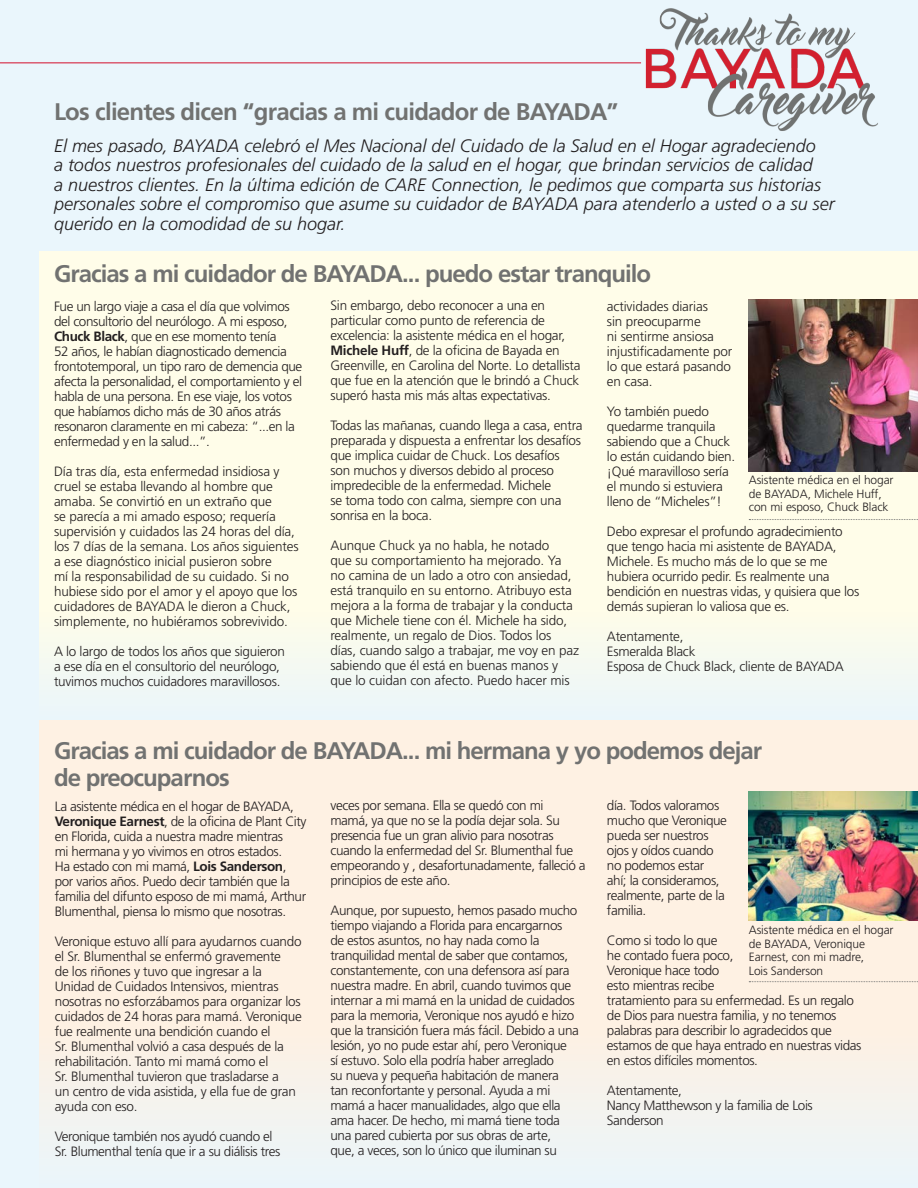
<style>
.page{position:relative;width:918px;height:1188px;background:#eaf6fc}
.page>*{position:absolute;margin:0;border:0;box-sizing:border-box;transform-origin:0 0}
.t1{font:700 24px/27px "Frutiger";letter-spacing:-.04em;color:#717271}
.t2{font:italic 300 18px/19.5px "Frutiger";color:#231f20}
.t3{font:300 13.5px/15px "Frutiger";letter-spacing:-.02em;color:#231f20}
.t4{font:300 12px/13.5px "Frutiger";letter-spacing:-.01em;color:#231f20}
.s1{font-weight:700}
</style>
<div class="page">
<hr style="left:0;top:63px;width:641px;height:1px;background:#d30d2b">
<div style="left:39px;top:251px;width:879px;height:469px;background:#fffde9"></div>
<div style="left:39px;top:720px;width:879px;height:468px;background:linear-gradient(to bottom,#fff0de,#f2f3f0)"></div>
<img style="left:645px;top:8px;width:233px;height:123px">
<svg style="left:749px;top:519px;width:169px;height:1px"></svg>
<img style="left:749px;top:300px;width:169px;height:171px">
<svg style="left:749px;top:981px;width:169px;height:1px"></svg>
<img style="left:749px;top:792px;width:169px;height:129px">
<p class="t1" style="left:54px;top:98px;width:566px">Los clientes dicen “gracias a mi cuidador de BAYADA”</p>
<p class="t2" style="left:54px;top:136px;width:782px">El mes pasado, BAYADA celebró el Mes Nacional del Cuidado de la Salud en el Hogar agradeciendo<br>a todos nuestros profesionales del cuidado de la salud en el hogar, que brindan servicios de calidad<br>a nuestros clientes. En la última edición de CARE Connection, le pedimos que comparta sus historias personales sobre el compromiso que asume su cuidador de BAYADA para atenderlo a usted o a su ser querido en la comodidad de su hogar.</p>
<p class="t1" style="left:54px;top:260px;width:599px">Gracias a mi cuidador de BAYADA... puedo estar tranquilo</p>
<p class="t3" style="left:54px;top:299px;width:250px">Fue un largo viaje a casa el día que volvimos del consultorio del neurólogo. A mi esposo, <span class="s1">Chuck Black</span>, que en ese momento tenía<br>52 años, le habían diagnosticado demencia frontotemporal, un tipo raro de demencia que afecta la personalidad, el comportamiento y el habla de una persona. En ese viaje, los votos que habíamos dicho más de 30 años atrás resonaron claramente en mi cabeza: “...en la enfermedad y en la salud...”.</p>
<p class="t3" style="left:54px;top:464px;width:246px">Día tras día, esta enfermedad insidiosa y cruel se estaba llevando al hombre que amaba. Se convirtió en un extraño que<br>se parecía a mi amado esposo; requería supervisión y cuidados las 24 horas del día, los 7 días de la semana. Los años siguientes a ese diagnóstico inicial pusieron sobre<br>mí la responsabilidad de su cuidado. Si no hubiese sido por el amor y el apoyo que los cuidadores de BAYADA le dieron a Chuck, simplemente, no hubiéramos sobrevivido.</p>
<p class="t3" style="left:54px;top:644px;width:233px">A lo largo de todos los años que siguieron a ese día en el consultorio del neurólogo, tuvimos muchos cuidadores maravillosos.</p>
<p class="t3" style="left:330px;top:298px;width:252px">Sin embargo, debo reconocer a una en particular como punto de referencia de excelencia: la asistente médica en el hogar, <span class="s1">Michele Huff</span>, de la oficina de Bayada en Greenville, en Carolina del Norte. Lo detallista que fue en la atención que le brindó a Chuck superó hasta mis más altas expectativas.</p>
<p class="t3" style="left:330px;top:418px;width:254px">Todas las mañanas, cuando llega a casa, entra preparada y dispuesta a enfrentar los desafíos que implica cuidar de Chuck. Los desafíos son muchos y diversos debido al proceso impredecible de la enfermedad. Michele<br>se toma todo con calma, siempre con una sonrisa en la boca.</p>
<p class="t3" style="left:330px;top:538px;width:250px">Aunque Chuck ya no habla, he notado<br>que su comportamiento ha mejorado. Ya no camina de un lado a otro con ansiedad, está tranquilo en su entorno. Atribuyo esta mejora a la forma de trabajar y la conducta que Michele tiene con él. Michele ha sido, realmente, un regalo de Dios. Todos los días, cuando salgo a trabajar, me voy en paz sabiendo que él está en buenas manos y que lo cuidan con afecto. Puedo hacer mis</p>
<p class="t3" style="left:607px;top:298px;width:127px">actividades diarias<br>sin preocuparme<br>ni sentirme ansiosa injustificadamente por lo que estará pasando en casa.</p>
<p class="t3" style="left:607px;top:403px;width:130px">Yo también puedo quedarme tranquila sabiendo que a Chuck lo están cuidando bien. ¡Qué maravilloso sería el mundo si estuviera lleno de “Micheles”!</p>
<p class="t3" style="left:607px;top:523px;width:254px">Debo expresar el profundo agradecimiento que tengo hacia mi asistente de BAYADA, Michele. Es mucho más de lo que se me hubiera ocurrido pedir. Es realmente una bendición en nuestras vidas, y quisiera que los demás supieran lo valiosa que es.</p>
<p class="t3" style="left:607px;top:628px;width:78px">Atentamente,</p>
<p class="t3" style="left:607px;top:643px;width:90px">Esmeralda Black</p>
<p class="t3" style="left:607px;top:658px;width:238px">Esposa de Chuck Black, cliente de BAYADA</p>
<p class="t4" style="left:749px;top:473px;width:146px">Asistente médica en el hogar de BAYADA, Michele Huff, con mi esposo, Chuck Black</p>
<p class="t1" style="left:54px;top:737px;width:710px">Gracias a mi cuidador de BAYADA... mi hermana y yo podemos dejar de preocuparnos</p>
<p class="t3" style="left:55px;top:798px;width:253px">La asistente médica en el hogar de BAYADA, <span class="s1">Veronique Earnest</span>, de la oficina de Plant City en Florida, cuida a nuestra madre mientras<br>mi hermana y yo vivimos en otros estados.<br>Ha estado con mi mamá, <span class="s1">Lois Sanderson</span>, por varios años. Puedo decir también que la familia del difunto esposo de mi mamá, Arthur Blumenthal, piensa lo mismo que nosotras.</p>
<p class="t3" style="left:55px;top:933px;width:249px">Veronique estuvo allí para ayudarnos cuando el Sr. Blumenthal se enfermó gravemente<br>de los riñones y tuvo que ingresar a la Unidad de Cuidados Intensivos, mientras nosotras no esforzábamos para organizar los cuidados de 24 horas para mamá. Veronique fue realmente una bendición cuando el<br>Sr. Blumenthal volvió a casa después de la rehabilitación. Tanto mi mamá como el<br>Sr. Blumenthal tuvieron que trasladarse a<br>un centro de vida asistida, y ella fue de gran ayuda con eso.</p>
<p class="t3" style="left:55px;top:1128px;width:227px">Veronique también nos ayudó cuando el<br>Sr. Blumenthal tenía que ir a su diálisis tres</p>
<p class="t3" style="left:330px;top:798px;width:257px">veces por semana. Ella se quedó con mi<br>mamá, ya que no se la podía dejar sola. Su presencia fue un gran alivio para nosotras cuando la enfermedad del Sr. Blumenthal fue empeorando y , desafortunadamente, falleció a principios de este año.</p>
<p class="t3" style="left:330px;top:903px;width:250px">Aunque, por supuesto, hemos pasado mucho tiempo viajando a Florida para encargarnos de estos asuntos, no hay nada como la tranquilidad mental de saber que contamos, constantemente, con una defensora así para nuestra madre. En abril, cuando tuvimos que internar a mi mamá en la unidad de cuidados para la memoria, Veronique nos ayudó e hizo que la transición fuera más fácil. Debido a una lesión, yo no pude estar ahí, pero Veronique<br>sí estuvo. Solo ella podría haber arreglado<br>su nueva y pequeña habitación de manera tan reconfortante y personal. Ayuda a mi mamá a hacer manualidades, algo que ella ama hacer. De hecho, mi mamá tiene toda una pared cubierta por sus obras de arte,<br>que, a veces, son lo único que iluminan su</p>
<p class="t3" style="left:607px;top:798px;width:122px">día. Todos valoramos mucho que Veronique pueda ser nuestros ojos y oídos cuando no podemos estar ahí; la consideramos, realmente, parte de la familia.</p>
<p class="t3" style="left:607px;top:933px;width:256px">Como si todo lo que<br>he contado fuera poco,<br>Veronique hace todo<br>esto mientras recibe<br>tratamiento para su enfermedad. Es un regalo de Dios para nuestra familia, y no tenemos palabras para describir lo agradecidos que estamos de que haya entrado en nuestras vidas en estos difíciles momentos.</p>
<p class="t3" style="left:607px;top:1083px;width:77px">Atentamente,</p>
<p class="t3" style="left:607px;top:1098px;width:207px">Nancy Matthewson y la familia de Lois<br>Sanderson</p>
<p class="t4" style="left:749px;top:923px;width:146px">Asistente médica en el hogar de BAYADA, Veronique<br>Earnest, con mi madre,<br>Lois Sanderson</p>
</div>
